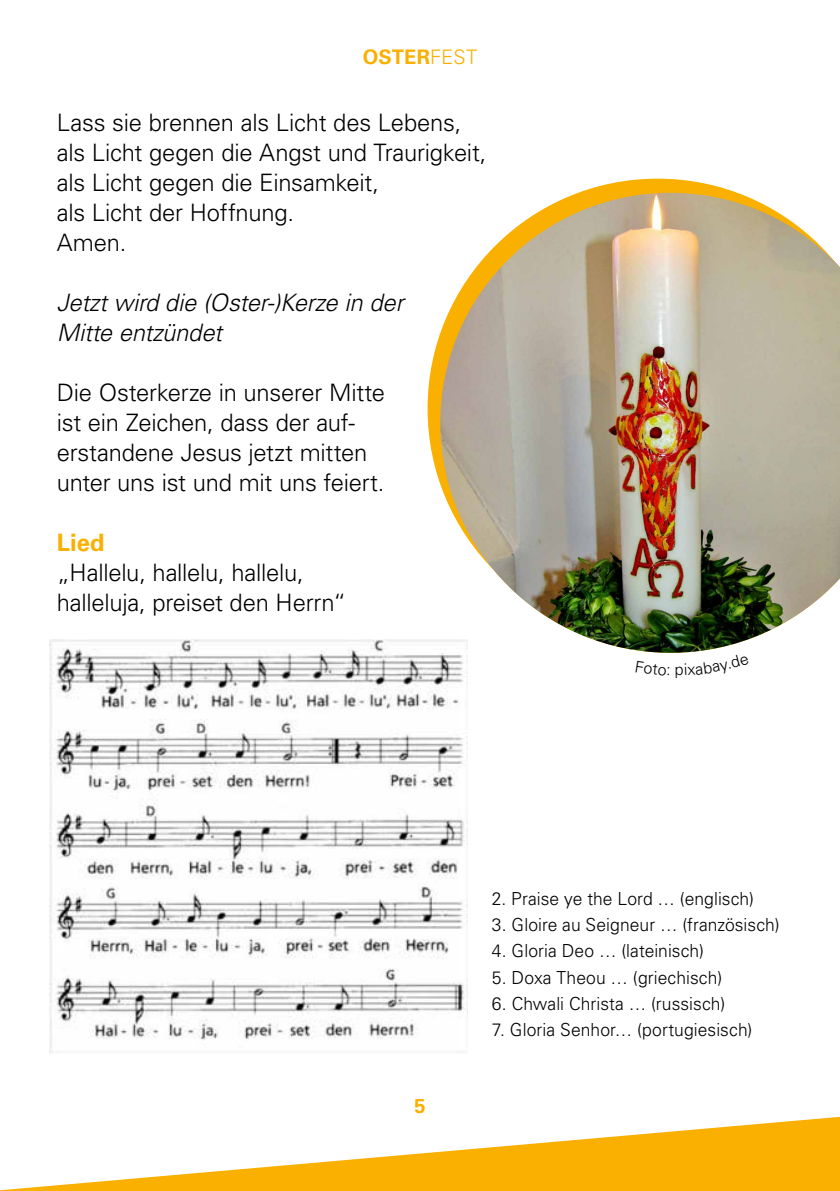
<style>
.page{position:relative;width:840px;height:1191px;background:#fff}
.page>*{position:absolute;margin:0;border:0;box-sizing:border-box;transform-origin:0 0}
.t1{font:300 24px/30px "Univers LT Std";letter-spacing:-.01em;color:#000}
.t2{font:italic 300 24px/30px "Univers LT Std";letter-spacing:-.01em;color:#000}
.t3{font:700 24px "Univers LT Std";color:#f9b000}
.t4{font:700 20px "Univers LT Std";letter-spacing:.005em;color:#f9b000}
.t5{font:300 18px "Univers LT Std";letter-spacing:.005em;color:#000}
.s1{font-weight:300}
</style>
<div class="page">
<svg style="left:0;top:1117px;width:839px;height:74px"></svg>
<svg style="left:427px;top:179px;width:311px;height:304px"></svg>
<img style="left:440px;top:193px;width:399px;height:460px">
<img style="left:49px;top:639px;width:418px;height:414px">
<p class="t4" style="left:362px;top:45px;width:116px">OSTER<span class="s1">FEST</span></p>
<p class="t1" style="left:57px;top:107px;width:431px">Lass sie brennen als Licht des Lebens, als Licht gegen die Angst und Traurigkeit, als Licht gegen die Einsamkeit,<br>als Licht der Hoffnung.<br>Amen.</p>
<p class="t2" style="left:57px;top:288px;width:348px">Jetzt wird die (Oster-)Kerze in der<br>Mitte entzündet</p>
<p class="t1" style="left:57px;top:377px;width:330px">Die Osterkerze in unserer Mitte ist ein Zeichen, dass der auf&shy;erstandene Jesus jetzt mitten unter uns ist und mit uns feiert.</p>
<p class="t3" style="left:57px;top:528px;width:49px">Lied</p>
<p class="t1" style="left:57px;top:557px;width:291px">„Hallelu, hallelu, hallelu, halleluja, preiset den Herrn“</p>
<p class="t4" style="left:414px;top:1094px;width:13px">5</p>
<p class="t5" style="left:491px;top:888px;width:263px">2. Praise ye the Lord … (englisch)</p>
<p class="t5" style="left:491px;top:914px;width:289px">3. Gloire au Seigneur … (französisch)</p>
<p class="t5" style="left:491px;top:940px;width:213px">4. Gloria Deo … (lateinisch)</p>
<p class="t5" style="left:491px;top:966px;width:232px">5. Doxa Theou … (griechisch)</p>
<p class="t5" style="left:491px;top:992px;width:235px">6. Chwali Christa … (russisch)</p>
<p class="t5" style="left:491px;top:1018px;width:262px">7. Gloria Senhor… (portugiesisch)</p>
</div>
